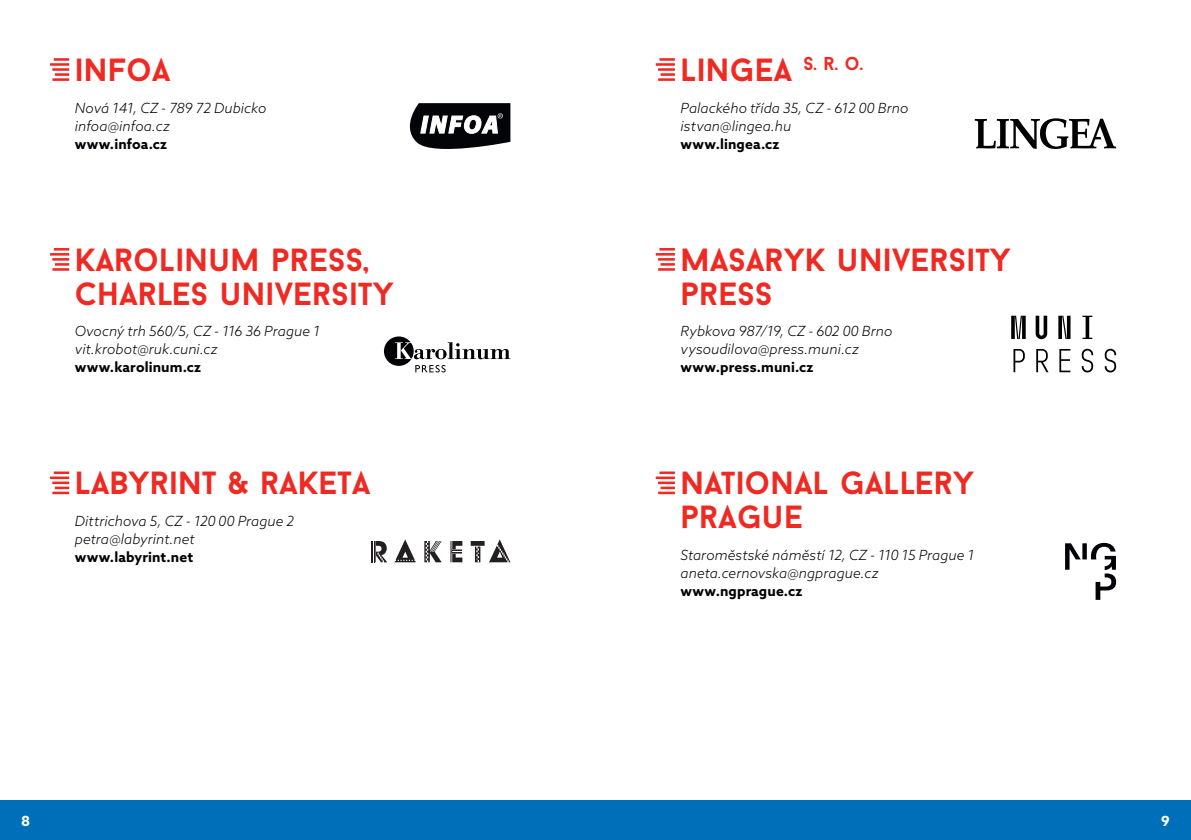
<style>
.page{position:relative;width:1191px;height:840px;background:#fff}
.page>*{position:absolute;margin:0;border:0;box-sizing:border-box;transform-origin:0 0}
.t1{font:700 32px/34px "Baron Neue";letter-spacing:.005em;color:#ee2a23}
.t2{font:italic 300 14px/18px "Azo Sans";letter-spacing:.005em;color:#020105}
.t3{font:700 14px "Azo Sans";letter-spacing:.01em;color:#020105}
.t4{font:700 14px "Azo Sans";color:#fff}
</style>
<div class="page">
<hr style="left:52px;top:491px;width:17px;height:3px;background:#ee2a23">
<hr style="left:55px;top:486px;width:14px;height:3px;background:#ee2a23">
<hr style="left:52px;top:481px;width:17px;height:3px;background:#ee2a23">
<hr style="left:50px;top:476px;width:19px;height:3px;background:#ee2a23">
<hr style="left:54px;top:471px;width:15px;height:3px;background:#ee2a23">
<svg style="left:424px;top:541px;width:18px;height:21px"></svg>
<svg style="left:394px;top:539px;width:22px;height:23px"></svg>
<svg style="left:371px;top:541px;width:16px;height:21px"></svg>
<svg style="left:471px;top:539px;width:39px;height:23px"></svg>
<svg style="left:450px;top:541px;width:12px;height:21px"></svg>
<svg style="left:50px;top:248px;width:19px;height:22px"></svg>
<svg style="left:384px;top:336px;width:126px;height:36px"></svg>
<hr style="left:658px;top:78px;width:17px;height:3px;background:#ee2a23">
<hr style="left:660px;top:73px;width:15px;height:3px;background:#ee2a23">
<hr style="left:658px;top:68px;width:17px;height:3px;background:#ee2a23">
<hr style="left:656px;top:63px;width:19px;height:3px;background:#ee2a23">
<hr style="left:659px;top:58px;width:16px;height:3px;background:#ee2a23">
<svg style="left:974px;top:118px;width:142px;height:31px"></svg>
<hr style="left:658px;top:491px;width:17px;height:3px;background:#ee2a23">
<hr style="left:660px;top:486px;width:15px;height:3px;background:#ee2a23">
<hr style="left:658px;top:481px;width:17px;height:3px;background:#ee2a23">
<hr style="left:656px;top:476px;width:19px;height:3px;background:#ee2a23">
<hr style="left:659px;top:471px;width:16px;height:3px;background:#ee2a23">
<svg style="left:656px;top:248px;width:19px;height:22px"></svg>
<svg style="left:1011px;top:315px;width:14px;height:24px"></svg>
<svg style="left:1035px;top:315px;width:12px;height:24px"></svg>
<svg style="left:1058px;top:315px;width:12px;height:24px"></svg>
<svg style="left:1082px;top:315px;width:10px;height:24px"></svg>
<svg style="left:1013px;top:349px;width:11px;height:23px"></svg>
<svg style="left:1036px;top:349px;width:12px;height:23px"></svg>
<svg style="left:1059px;top:349px;width:11px;height:23px"></svg>
<svg style="left:1081px;top:348px;width:12px;height:24px"></svg>
<svg style="left:1104px;top:348px;width:12px;height:24px"></svg>
<svg style="left:1065px;top:542px;width:51px;height:57px"></svg>
<hr style="left:52px;top:78px;width:17px;height:3px;background:#ee2a23">
<hr style="left:55px;top:73px;width:14px;height:3px;background:#ee2a23">
<hr style="left:52px;top:68px;width:17px;height:3px;background:#ee2a23">
<hr style="left:50px;top:63px;width:19px;height:3px;background:#ee2a23">
<hr style="left:54px;top:58px;width:15px;height:3px;background:#ee2a23">
<svg style="left:410px;top:103px;width:100px;height:46px"></svg>
<div style="left:595px;top:799px;width:596px;height:40px;background:#006fba"></div>
<div style="left:0;top:799px;width:595px;height:40px;background:#006fba"></div>
<h1 class="t1" style="left:75px;top:52px;width:97px">INFOA</h1>
<p class="t2" style="left:75px;top:99px;width:193px">Nová 141, CZ - 789 72 Dubicko infoa@infoa.cz</p>
<p class="t3" style="left:75px;top:135px;width:94px">www.infoa.cz</p>
<h1 class="t1" style="left:75px;top:241px;width:320px">KAROLINUM PRESS,<br>CHARLES UNIVERSITY</h1>
<p class="t2" style="left:75px;top:322px;width:247px">Ovocný trh 560/5, CZ - 116 36 Prague 1 vit.krobot@ruk.cuni.cz</p>
<p class="t3" style="left:75px;top:358px;width:128px">www.karolinum.cz</p>
<h1 class="t1" style="left:75px;top:465px;width:297px">LABYRINT &amp; RAKETA</h1>
<p class="t2" style="left:75px;top:512px;width:221px">Dittrichova 5, CZ - 120 00 Prague 2 petra@labyrint.net</p>
<p class="t3" style="left:75px;top:547px;width:120px">www.labyrint.net</p>
<h1 class="t1" style="left:680px;top:52px;width:184px">LINGEA <sup>S.</sup> <sup>R.</sup> <sup>O.</sup></h1>
<p class="t2" style="left:680px;top:99px;width:229px">Palackého třída 35, CZ - 612 00 Brno istvan@lingea.hu</p>
<p class="t3" style="left:680px;top:135px;width:100px">www.lingea.cz</p>
<h1 class="t1" style="left:680px;top:241px;width:332px">MASARYK UNIVERSITY<br>PRESS</h1>
<p class="t2" style="left:680px;top:322px;width:213px">Rybkova 987/19, CZ - 602 00 Brno vysoudilova@press.muni.cz</p>
<p class="t3" style="left:680px;top:358px;width:134px">www.press.muni.cz</p>
<h1 class="t1" style="left:680px;top:465px;width:295px">NATIONAL GALLERY<br>PRAGUE</h1>
<p class="t2" style="left:680px;top:545px;width:295px">Staroměstské náměstí 12, CZ - 110 15 Prague 1 aneta.cernovska@ngprague.cz</p>
<p class="t3" style="left:680px;top:581px;width:123px">www.ngprague.cz</p>
<p class="t4" style="left:21px;top:810px;width:11px">8</p>
<p class="t4" style="left:1161px;top:810px;width:10px">9</p>
</div>
